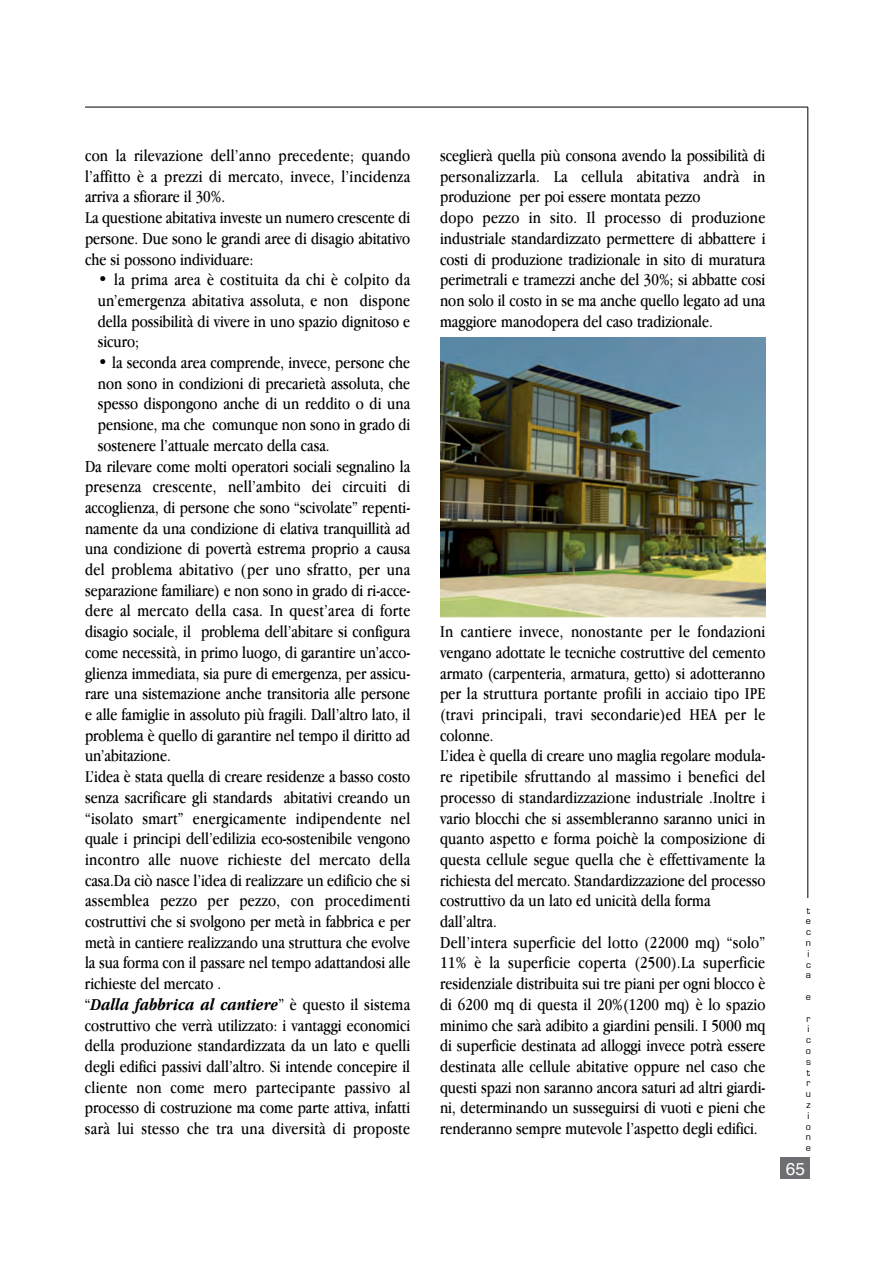
<style>
.page{position:relative;width:893px;height:1263px;background:#fff}
.page>*{position:absolute;margin:0;border:0;box-sizing:border-box;transform-origin:0 0}
.t1{font:17.25px/20.7px "Apple Garamond";color:#000}
.t2{font:17.25px "Apple Garamond";letter-spacing:.02em;color:#000}
.t3{font:italic 700 17.25px "Apple Garamond";letter-spacing:.01em;color:#000}
.t4{font:17.25px "Helvetica";color:#fff}
.t5{font:9px/10.8px "Eurostile";color:#000}
.s1{font-weight:400;font-style:normal}
</style>
<div class="page">
<hr style="left:807px;top:107px;width:1px;height:791px;background:#000">
<hr style="left:85px;top:107px;width:723px;height:1px;background:#000">
<div style="left:780px;top:1158px;width:30px;height:21px;background:#6d6e71"></div>
<img style="left:440px;top:337px;width:325px;height:280px">
<p class="t1" style="left:85px;top:147px;width:327px">con la rilevazione dell’anno precedente; quando l’affitto è a prezzi di mercato, invece, l’incidenza arriva a sfiorare il 30%.<br>La questione abitativa investe un numero crescente di persone. Due sono le grandi aree di disagio abitativo che si possono individuare:</p>
<p class="t1" style="left:98px;top:271px;width:314px;text-align:justify">• la prima area è costituita da chi è colpito da un’emergenza abitativa assoluta, e non dispone della possibilità di vivere in uno spazio dignitoso e sicuro;</p>
<p class="t1" style="left:98px;top:354px;width:314px">• la seconda area comprende, invece, persone che</p>
<p class="t1" style="left:98px;top:374px;width:314px">non sono in condizioni di precarietà assoluta, che</p>
<p class="t1" style="left:98px;top:395px;width:314px">spesso dispongono anche di un reddito o di una</p>
<p class="t1" style="left:98px;top:416px;width:314px">pensione, ma che comunque non sono in grado di</p>
<p class="t1" style="left:98px;top:436px;width:233px">sostenere l’attuale mercato della casa.</p>
<p class="t1" style="left:85px;top:457px;width:327px">Da rilevare come molti operatori sociali segnalino la</p>
<p class="t1" style="left:85px;top:478px;width:327px">presenza crescente, nell’ambito dei circuiti di</p>
<p class="t1" style="left:85px;top:498px;width:327px">accoglienza, di persone che sono “scivolate” repenti-</p>
<p class="t1" style="left:85px;top:519px;width:327px">namente da una condizione di elativa tranquillità ad</p>
<p class="t1" style="left:85px;top:540px;width:327px">una condizione di povertà estrema proprio a causa</p>
<p class="t1" style="left:85px;top:561px;width:327px">del problema abitativo (per uno sfratto, per una</p>
<p class="t1" style="left:85px;top:581px;width:327px">separazione familiare) e non sono in grado di ri-acce-</p>
<p class="t1" style="left:85px;top:602px;width:327px">dere al mercato della casa. In quest’area di forte</p>
<p class="t1" style="left:85px;top:623px;width:327px">disagio sociale, il problema dell’abitare si configura</p>
<p class="t1" style="left:85px;top:643px;width:327px">come necessità, in primo luogo, di garantire un’acco-</p>
<p class="t1" style="left:85px;top:664px;width:327px">glienza immediata, sia pure di emergenza, per assicu-</p>
<p class="t1" style="left:85px;top:685px;width:327px">rare una sistemazione anche transitoria alle persone</p>
<p class="t1" style="left:85px;top:705px;width:327px">e alle famiglie in assoluto più fragili. Dall’altro lato, il</p>
<p class="t1" style="left:85px;top:726px;width:327px">problema è quello di garantire nel tempo il diritto ad</p>
<p class="t1" style="left:85px;top:747px;width:87px">un’abitazione.</p>
<p class="t1" style="left:85px;top:768px;width:327px">L’idea è stata quella di creare residenze a basso costo</p>
<p class="t1" style="left:85px;top:788px;width:327px">senza sacrificare gli standards abitativi creando un</p>
<p class="t2" style="left:85px;top:811px;width:327px">“isolato smart” energicamente indipendente nel</p>
<p class="t1" style="left:85px;top:830px;width:327px">quale i principi dell’edilizia eco-sostenibile vengono</p>
<p class="t1" style="left:85px;top:850px;width:327px">incontro alle nuove richieste del mercato della</p>
<p class="t1" style="left:85px;top:871px;width:327px">casa.Da ciò nasce l’idea di realizzare un edificio che si</p>
<p class="t1" style="left:85px;top:892px;width:327px">assemblea pezzo per pezzo, con procedimenti</p>
<p class="t1" style="left:85px;top:912px;width:327px">costruttivi che si svolgono per metà in fabbrica e per</p>
<p class="t1" style="left:85px;top:933px;width:327px">metà in cantiere realizzando una struttura che evolve</p>
<p class="t1" style="left:85px;top:954px;width:327px">la sua forma con il passare nel tempo adattandosi alle</p>
<p class="t1" style="left:85px;top:975px;width:138px">richieste del mercato .</p>
<p class="t3" style="left:85px;top:998px;width:327px"><span class="s1">“</span>Dalla fabbrica al cantiere<span class="s1">” è questo il sistema</span></p>
<p class="t1" style="left:85px;top:1016px;width:327px">costruttivo che verrà utilizzato: i vantaggi economici</p>
<p class="t1" style="left:85px;top:1037px;width:327px">della produzione standardizzata da un lato e quelli</p>
<p class="t1" style="left:85px;top:1057px;width:327px">degli edifici passivi dall’altro. Si intende concepire il</p>
<p class="t1" style="left:85px;top:1078px;width:327px">cliente non come mero partecipante passivo al</p>
<p class="t1" style="left:85px;top:1099px;width:327px">processo di costruzione ma come parte attiva, infatti</p>
<p class="t1" style="left:85px;top:1119px;width:327px">sarà lui stesso che tra una diversità di proposte</p>
<p class="t1" style="left:440px;top:147px;width:327px">sceglierà quella più consona avendo la possibilità di personalizzarla. La cellula abitativa andrà in produzione per poi essere montata pezzo<br>dopo pezzo in sito. Il processo di produzione industriale standardizzato permettere di abbattere i costi di produzione tradizionale in sito di muratura perimetrali e tramezzi anche del 30%; si abbatte cosi non solo il costo in se ma anche quello legato ad una maggiore manodopera del caso tradizionale.</p>
<p class="t1" style="left:440px;top:623px;width:327px">In cantiere invece, nonostante per le fondazioni vengano adottate le tecniche costruttive del cemento armato (carpenteria, armatura, getto) si adotteranno per la struttura portante profili in acciaio tipo IPE (travi principali, travi secondarie)ed HEA per le colonne.<br>L’idea è quella di creare uno maglia regolare modula&shy;re ripetibile sfruttando al massimo i benefici del processo di standardizzazione industriale .Inoltre i vario blocchi che si assembleranno saranno unici in quanto aspetto e forma poichè la composizione di questa cellule segue quella che è effettivamente la richiesta del mercato. Standardizzazione del processo costruttivo da un lato ed unicità della forma dall’altra.<br>Dell’intera superficie del lotto (22000 mq) “solo” 11% è la superficie coperta (2500).La superficie residenziale distribuita sui tre piani per ogni blocco è di 6200 mq di questa il 20%(1200 mq) è lo spazio minimo che sarà adibito a giardini pensili. I 5000 mq di superficie destinata ad alloggi invece potrà essere destinata alle cellule abitative oppure nel caso che questi spazi non saranno ancora saturi ad altri giardi&shy;ni, determinando un susseguirsi di vuoti e pieni che renderanno sempre mutevole l’aspetto degli edifici.</p>
<p class="t5" style="left:806px;top:905px;width:7px">t e c n i c a</p>
<p class="t5" style="left:806px;top:991px;width:7px">e</p>
<p class="t5" style="left:806px;top:1013px;width:7px">r i c o s t r u z i o n e</p>
<p class="t4" style="left:786px;top:1162px;width:21px">65</p>
</div>
